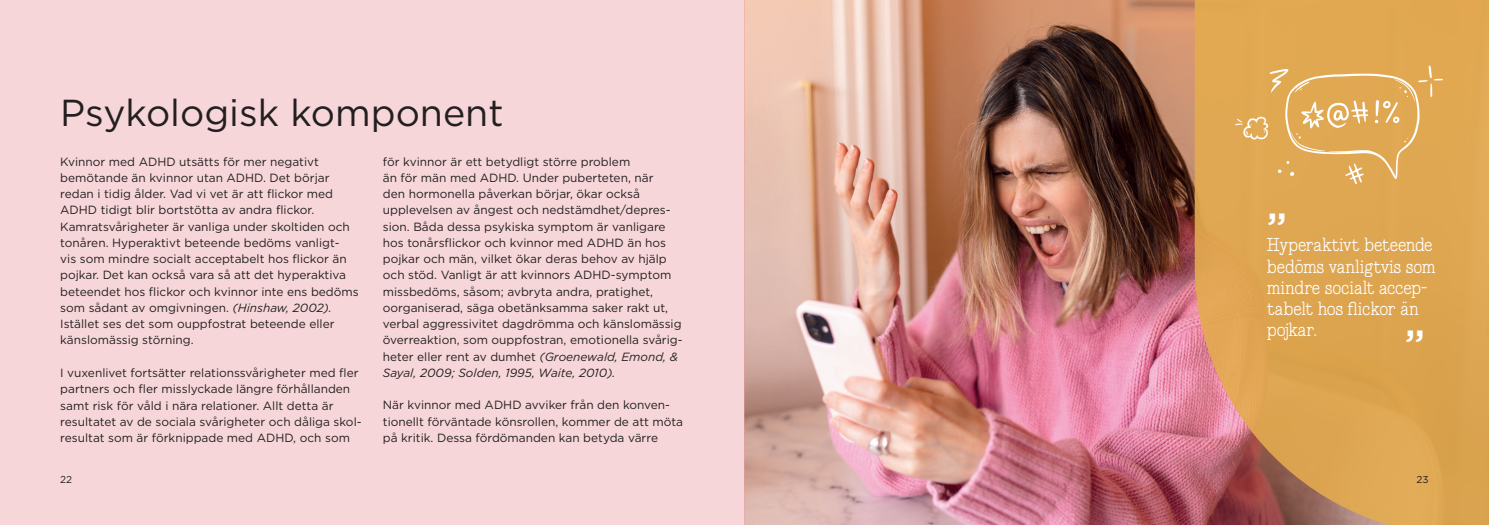
<style>
.page{position:relative;width:1489px;height:525px;background:#fff}
.page>*{position:absolute;margin:0;border:0;box-sizing:border-box;transform-origin:0 0}
.t1{font:500 40.62px "Gotham";color:#fff}
.t2{font:37.5px "Gotham";color:#231f20}
.t3{font:18.75px/21.2px "Scripter";color:#fff}
.t4{font:11.88px/16.2px "Gotham";color:#231f20}
.t5{font:10px "Gotham";color:#231f20}
.s1{font-style:italic}
</style>
<div class="page">
<img style="left:744px;top:0;width:450px;height:524px">
<svg style="left:1194px;top:0;width:294px;height:524px;background:#d99e53"></svg>
<div style="left:0;top:0;width:744px;height:524px;background:#f6d6d9"></div>
<svg style="left:1234px;top:66px;width:208px;height:118px;background:#e3af60"></svg>
<h2 class="t2" style="left:60px;top:88px;width:445px">Psykologisk komponent</h2>
<p class="t4" style="left:60px;top:153px;width:300px">Kvinnor med ADHD utsätts för mer negativt bemötande än kvinnor utan ADHD. Det börjar redan i tidig ålder. Vad vi vet är att flickor med ADHD tidigt blir bortstötta av andra flickor.<br>Kamratsvårigheter är vanliga under skoltiden och tonåren. Hyperaktivt beteende bedöms vanligt&shy;vis som mindre socialt acceptabelt hos flickor än pojkar. Det kan också vara så att det hyperaktiva beteendet hos flickor och kvinnor inte ens bedöms som sådant av omgivningen. <span class="s1">(Hinshaw, 2002).<br></span>Istället ses det som ouppfostrat beteende eller känslomässig störning.</p>
<p class="t4" style="left:60px;top:364px;width:303px">I vuxenlivet fortsätter relationssvårigheter med fler partners och fler misslyckade längre förhållanden samt risk för våld i nära relationer. Allt detta är resultatet av de sociala svårigheter och dåliga skol&shy;resultat som är förknippade med ADHD, och som</p>
<p class="t5" style="left:60px;top:473px;width:13px">22</p>
<p class="t4" style="left:383px;top:153px;width:301px">för kvinnor är ett betydligt större problem<br>än för män med ADHD. Under puberteten, när<br>den hormonella påverkan börjar, ökar också upplevelsen av ångest och nedstämdhet/depres&shy;sion. Båda dessa psykiska symptom är vanligare hos tonårsflickor och kvinnor med ADHD än hos pojkar och män, vilket ökar deras behov av hjälp och stöd. Vanligt är att kvinnors ADHD-symptom missbedöms, såsom; avbryta andra, pratighet, oorganiserad, säga obetänksamma saker rakt ut, verbal aggressivitet dagdrömma och känslomässig överreaktion, som ouppfostran, emotionella svårig&shy;heter eller rent av dumhet <span class="s1">(Groenewald, Emond, &amp; Sayal, 2009; Solden, 1995, Waite, 2010).</span></p>
<p class="t4" style="left:383px;top:396px;width:302px">När kvinnor med ADHD avviker från den konven&shy;tionellt förväntade könsrollen, kommer de att möta på kritik. Dessa fördömanden kan betyda värre</p>
<h3 class="t3" style="left:1266px;top:234px;width:170px"><sup>”</sup>Hyperaktivt beteende bedöms vanligtvis som mindre socialt accep&shy;tabelt hos flickor än pojkar.</h3>
<h1 class="t1" style="left:1404px;top:318px;width:22px">”</h1>
<p class="t5" style="left:1416px;top:473px;width:14px">23</p>
</div>
